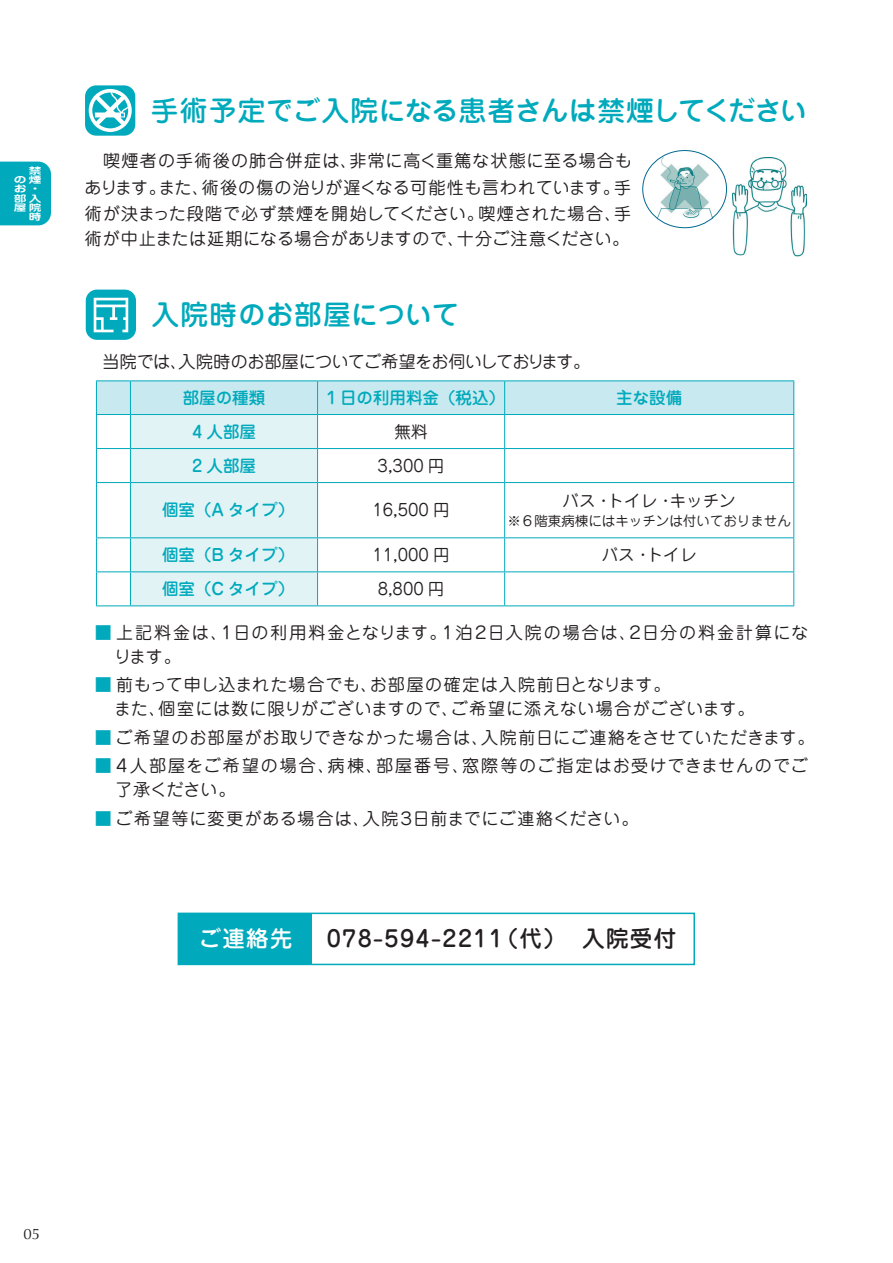
<style>
.page{position:relative;width:893px;height:1263px;background:#fff}
.page>*{position:absolute;margin:0;border:0;box-sizing:border-box;transform-origin:0 0}
.t1{font:500 27.6px "Jun 34 Pro";letter-spacing:-.005em;color:#00aabc}
.t2{font:500 27.6px "Jun 34 Pro";letter-spacing:.015em;color:#00aabc}
.t3{font:500 22.5px "Jun 34 Pro";letter-spacing:.06em;color:#231f20}
.t4{font:16.95px/27.6px "Jun 201 Pro";letter-spacing:.045em;color:#231f20}
.t5{font:16.95px/24px "Jun 201 Pro";letter-spacing:.065em;color:#231f20}
.t6{font:16.95px/24px "Jun 201 Pro";letter-spacing:.095em;color:#231f20}
.t7{font:16.95px/24px "Jun 201 Pro";letter-spacing:.1em;color:#231f20}
.t8{font:16.95px "Jun 201 Pro";letter-spacing:-.02em;color:#231f20}
.t9{font:500 16.5px "Jun 34 Pro";color:#00aabc}
.t10{font:16.5px "Jun 201 Pro";color:#231f20}
.t11{font:15px "Optima";color:#231f20}
.t12{font:13.5px "Jun 201 Pro";color:#231f20}
.t13{font:700 9.15px "Jun 501 Pro";color:#fff;scale:1.39 1}
.s1{color:#00aabc}
.s2{color:#fff}
</style>
<div class="page">
<div style="left:97px;top:381px;width:697px;height:33px;background:#c8e9ef"></div>
<div style="left:178px;top:913px;width:133px;height:51px;background:#00aabc"></div>
<div style="left:86px;top:290px;width:50px;height:50px;background:#00aabc;border-radius:11px"></div>
<div style="left:131px;top:415px;width:186px;height:190px;background:#e2f3f6"></div>
<hr style="left:96px;top:414px;width:34px;height:1px;background:#00aabc">
<hr style="left:96px;top:415px;width:1px;height:33px;background:#00aabc">
<hr style="left:130px;top:414px;width:188px;height:1px;background:#00aabc">
<hr style="left:130px;top:415px;width:1px;height:33px;background:#00aabc">
<hr style="left:318px;top:414px;width:187px;height:1px;background:#00aabc">
<hr style="left:317px;top:415px;width:1px;height:33px;background:#00aabc">
<hr style="left:505px;top:414px;width:289px;height:1px;background:#00aabc">
<hr style="left:504px;top:415px;width:1px;height:33px;background:#00aabc">
<hr style="left:793px;top:415px;width:1px;height:33px;background:#00aabc">
<hr style="left:96px;top:448px;width:34px;height:1px;background:#00aabc">
<hr style="left:96px;top:449px;width:1px;height:33px;background:#00aabc">
<hr style="left:130px;top:448px;width:188px;height:1px;background:#00aabc">
<hr style="left:130px;top:449px;width:1px;height:33px;background:#00aabc">
<hr style="left:318px;top:448px;width:187px;height:1px;background:#00aabc">
<hr style="left:317px;top:449px;width:1px;height:33px;background:#00aabc">
<hr style="left:505px;top:448px;width:289px;height:1px;background:#00aabc">
<hr style="left:504px;top:449px;width:1px;height:33px;background:#00aabc">
<hr style="left:793px;top:449px;width:1px;height:33px;background:#00aabc">
<hr style="left:96px;top:482px;width:34px;height:1px;background:#00aabc">
<hr style="left:96px;top:483px;width:1px;height:54px;background:#00aabc">
<hr style="left:130px;top:482px;width:188px;height:1px;background:#00aabc">
<hr style="left:130px;top:483px;width:1px;height:54px;background:#00aabc">
<hr style="left:318px;top:482px;width:187px;height:1px;background:#00aabc">
<hr style="left:317px;top:483px;width:1px;height:54px;background:#00aabc">
<hr style="left:505px;top:482px;width:289px;height:1px;background:#00aabc">
<hr style="left:504px;top:483px;width:1px;height:54px;background:#00aabc">
<hr style="left:793px;top:483px;width:1px;height:54px;background:#00aabc">
<hr style="left:96px;top:537px;width:34px;height:1px;background:#00aabc">
<hr style="left:96px;top:538px;width:1px;height:33px;background:#00aabc">
<hr style="left:130px;top:537px;width:188px;height:1px;background:#00aabc">
<hr style="left:130px;top:538px;width:1px;height:33px;background:#00aabc">
<hr style="left:318px;top:537px;width:187px;height:1px;background:#00aabc">
<hr style="left:317px;top:538px;width:1px;height:33px;background:#00aabc">
<hr style="left:505px;top:537px;width:289px;height:1px;background:#00aabc">
<hr style="left:504px;top:538px;width:1px;height:33px;background:#00aabc">
<hr style="left:793px;top:538px;width:1px;height:33px;background:#00aabc">
<hr style="left:96px;top:571px;width:34px;height:1px;background:#00aabc">
<hr style="left:96px;top:572px;width:1px;height:33px;background:#00aabc">
<hr style="left:130px;top:571px;width:188px;height:1px;background:#00aabc">
<hr style="left:130px;top:572px;width:1px;height:33px;background:#00aabc">
<hr style="left:318px;top:571px;width:187px;height:1px;background:#00aabc">
<hr style="left:317px;top:572px;width:1px;height:33px;background:#00aabc">
<hr style="left:505px;top:571px;width:289px;height:1px;background:#00aabc">
<hr style="left:504px;top:572px;width:1px;height:33px;background:#00aabc">
<hr style="left:793px;top:572px;width:1px;height:33px;background:#00aabc">
<hr style="left:96px;top:605px;width:34px;height:1px;background:#00aabc">
<hr style="left:130px;top:605px;width:188px;height:1px;background:#00aabc">
<hr style="left:318px;top:605px;width:187px;height:1px;background:#00aabc">
<hr style="left:505px;top:605px;width:289px;height:1px;background:#00aabc">
<div style="left:178px;top:912px;width:517px;height:53px;border:2px solid #00aabc"></div>
<svg style="left:94px;top:298px;width:34px;height:34px"></svg>
<hr style="left:96px;top:380px;width:34px;height:1px;background:#00aabc">
<hr style="left:96px;top:381px;width:1px;height:33px;background:#00aabc">
<hr style="left:130px;top:380px;width:188px;height:1px;background:#00aabc">
<hr style="left:130px;top:381px;width:1px;height:33px;background:#00aabc">
<hr style="left:318px;top:380px;width:187px;height:1px;background:#00aabc">
<hr style="left:317px;top:381px;width:1px;height:33px;background:#00aabc">
<hr style="left:505px;top:380px;width:289px;height:1px;background:#00aabc">
<hr style="left:504px;top:381px;width:1px;height:33px;background:#00aabc">
<hr style="left:793px;top:381px;width:1px;height:33px;background:#00aabc">
<div style="left:85px;top:85px;width:50px;height:51px;background:#00aabc;border-radius:11px"></div>
<svg style="left:87px;top:87px;width:47px;height:47px"></svg>
<img style="left:657px;top:158px;width:56px;height:60px">
<img style="left:732px;top:157px;width:75px;height:100px">
<div style="left:642px;top:150px;width:85px;height:78px;border:1px solid #006991;border-radius:50%"></div>
<div style="left:0;top:162px;width:51px;height:63px;background:#00aabc"></div>
<p class="t13" style="left:29px;top:163px;width:10px">禁</p>
<p class="t13" style="left:14px;top:172px;width:21px">の煙</p>
<p class="t13" style="left:14px;top:182px;width:18px">お・</p>
<p class="t13" style="left:14px;top:191px;width:21px">部入</p>
<p class="t13" style="left:14px;top:200px;width:21px">屋院</p>
<p class="t13" style="left:29px;top:209px;width:10px">時</p>
<h1 class="t1" style="left:151px;top:89px;width:658px">手術予定でご入院になる患者さんは禁煙してください</h1>
<p class="t4" style="left:84px;top:144px;width:549px">　喫煙者の手術後の肺合併症は、非常に高く重篤な状態に至る場合もあります。また、術後の傷の治りが遅くなる可能性も言われています。手</p>
<p class="t4" style="left:85px;top:199px;width:548px;line-height:25.5px">術が決まった段階で必ず禁煙を開始してください。喫煙された場合、手術が中止または延期になる場合がありますので、十分ご注意ください。</p>
<h1 class="t2" style="left:151px;top:293px;width:309px">入院時のお部屋について</h1>
<p class="t8" style="left:85px;top:348px;width:506px">　当院では、入院時のお部屋についてご希望をお伺いしております。</p>
<p class="t9" style="left:183px;top:385px;width:84px">部屋の種類</p>
<p class="t9" style="left:323px;top:385px;width:183px">１日の利用料金（税込）</p>
<p class="t9" style="left:616px;top:385px;width:67px">主な設備</p>
<p class="t9" style="left:192px;top:418px;width:66px">4 人部屋</p>
<p class="t10" style="left:395px;top:418px;width:34px">無料</p>
<p class="t9" style="left:192px;top:452px;width:66px">2 人部屋</p>
<p class="t10" style="left:378px;top:452px;width:68px">3,300 円</p>
<p class="t9" style="left:162px;top:497px;width:134px">個室（A タイプ）</p>
<p class="t10" style="left:372px;top:497px;width:79px">16,500 円</p>
<p class="t10" style="left:562px;top:488px;width:175px">バス・トイレ・キッチン</p>
<p class="t12" style="left:507px;top:510px;width:285px">※６階東病棟にはキッチンは付いておりません</p>
<p class="t9" style="left:162px;top:542px;width:134px">個室（B タイプ）</p>
<p class="t10" style="left:372px;top:542px;width:79px">11,000 円</p>
<p class="t10" style="left:602px;top:542px;width:96px">バス・トイレ</p>
<p class="t9" style="left:162px;top:576px;width:134px">個室（C タイプ）</p>
<p class="t10" style="left:378px;top:576px;width:68px">8,800 円</p>
<p class="t7" style="left:114px;top:618px;width:696px;text-indent:-19px"><span class="s1">■</span>上記料金は、１日の利用料金となります。１泊２日入院の場合は、２日分の料金計算になります。</p>
<p class="t5" style="left:114px;top:671px;width:642px;text-indent:-19px"><span class="s1">■</span> 前もって申し込まれた場合でも、お部屋の確定は入院前日となります。<br>また、個室には数に限りがございますので、ご希望に添えない場合がございます。</p>
<p class="t4" style="left:95px;top:722px;width:721px"><span class="s1">■</span> ご希望のお部屋がお取りできなかった場合は、入院前日にご連絡をさせていただきます。</p>
<p class="t6" style="left:116px;top:752px;width:694px;text-indent:-21px"><span class="s1">■</span>４人部屋をご希望の場合、病棟、部屋番号、窓際等のご指定はお受けできませんのでご了承ください。</p>
<p class="t4" style="left:95px;top:803px;width:545px"><span class="s1">■</span>ご希望等に変更がある場合は、入院３日前までにご連絡ください。</p>
<h2 class="t3" style="left:199px;top:920px;width:479px"><span class="s2">ご連絡先　</span> 078-594-2211（代）　入院受付</h2>
<p class="t11" style="left:24px;top:1225px;width:18px">05</p>
</div>
